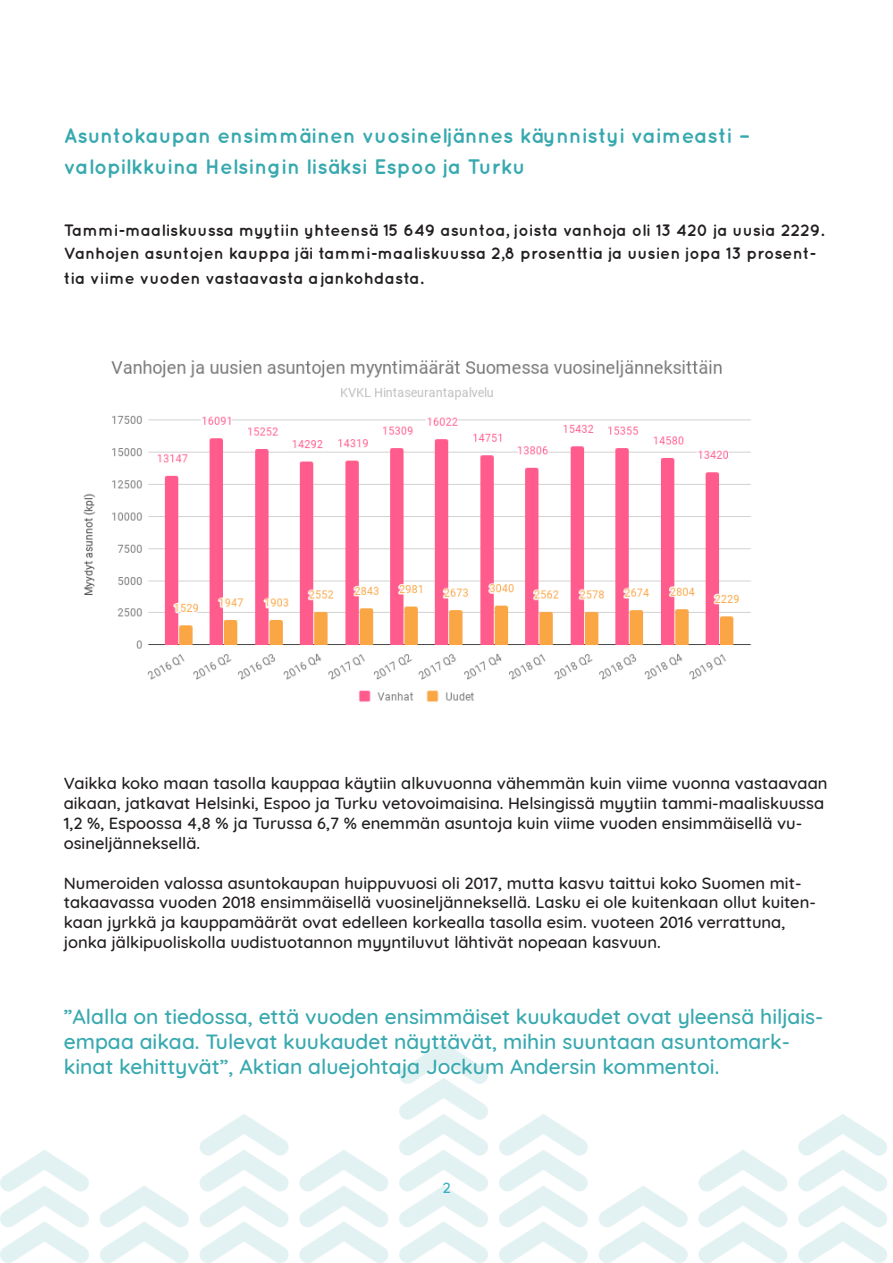
<style>
.page{position:relative;width:893px;height:1263px;background:#fff}
.page>*{position:absolute;margin:0;border:0;box-sizing:border-box;transform-origin:0 0}
.Sisällys_1{font:500 21px/25.2px "Quicksand";color:#37a9af}
.Leipis{font:700 21px "Quicksand";color:#37a9af}
.Sisällys_1-2{font:500 16.5px/19.8px "Quicksand";color:#231f20}
.Leipis-2{font:700 16.5px/22.5px "Quicksand";color:#231f20}
.t1{font:500 15px "Quicksand";color:#37afc8}
</style>
<div class="page">
<img style="left:0;top:1042px;width:887px;height:221px">
<img style="left:83px;top:360px;width:669px;height:342px">
<p class="Leipis" style="left:64px;top:123px;width:688px">Asuntokaupan ensimmäinen vuosineljännes käynnistyi vaimeasti –</p>
<p class="Leipis" style="left:64px;top:154px;width:463px">valopilkkuina Helsingin lisäksi Espoo ja Turku</p>
<p class="Leipis-2" style="left:64px;top:219px;width:762px">Tammi-maaliskuussa myytiin yhteensä 15 649 asuntoa, joista vanhoja oli 13 420 ja uusia 2229.<br>Vanhojen asuntojen kauppa jäi tammi-maaliskuussa 2,8 prosenttia ja uusien jopa 13 prosent-</p>
<p class="Leipis-2" style="left:64px;top:266px;width:361px">tia viime vuoden vastaavasta ajankohdasta.</p>
<p class="Sisällys_1-2" style="left:64px;top:772px;width:765px">Vaikka koko maan tasolla kauppaa käytiin alkuvuonna vähemmän kuin viime vuonna vastaavaan aikaan, jatkavat Helsinki, Espoo ja Turku vetovoimaisina. Helsingissä myytiin tammi-maaliskuussa 1,2 %, Espoossa 4,8 % ja Turussa 6,7 % enemmän asuntoja kuin viime vuoden ensimmäisellä vu&shy;osineljänneksellä.</p>
<p class="Sisällys_1-2" style="left:64px;top:871px;width:754px">Numeroiden valossa asuntokaupan huippuvuosi oli 2017, mutta kasvu taittui koko Suomen mit&shy;takaavassa vuoden 2018 ensimmäisellä vuosineljänneksellä. Lasku ei ole kuitenkaan ollut kuiten&shy;kaan jyrkkä ja kauppamäärät ovat edelleen korkealla tasolla esim. vuoteen 2016 verrattuna, jonka jälkipuoliskolla uudistuotannon myyntiluvut lähtivät nopeaan kasvuun.</p>
<p class="Sisällys_1" style="left:64px;top:1001px;width:761px">”Alalla on tiedossa, että vuoden ensimmäiset kuukaudet ovat yleensä hiljais&shy;empaa aikaa. Tulevat kuukaudet näyttävät, mihin suuntaan asuntomark&shy;kinat kehittyvät”, Aktian aluejohtaja Jockum Andersin kommentoi.</p>
<p class="t1" style="left:442px;top:1175px;width:10px">2</p>
</div>
